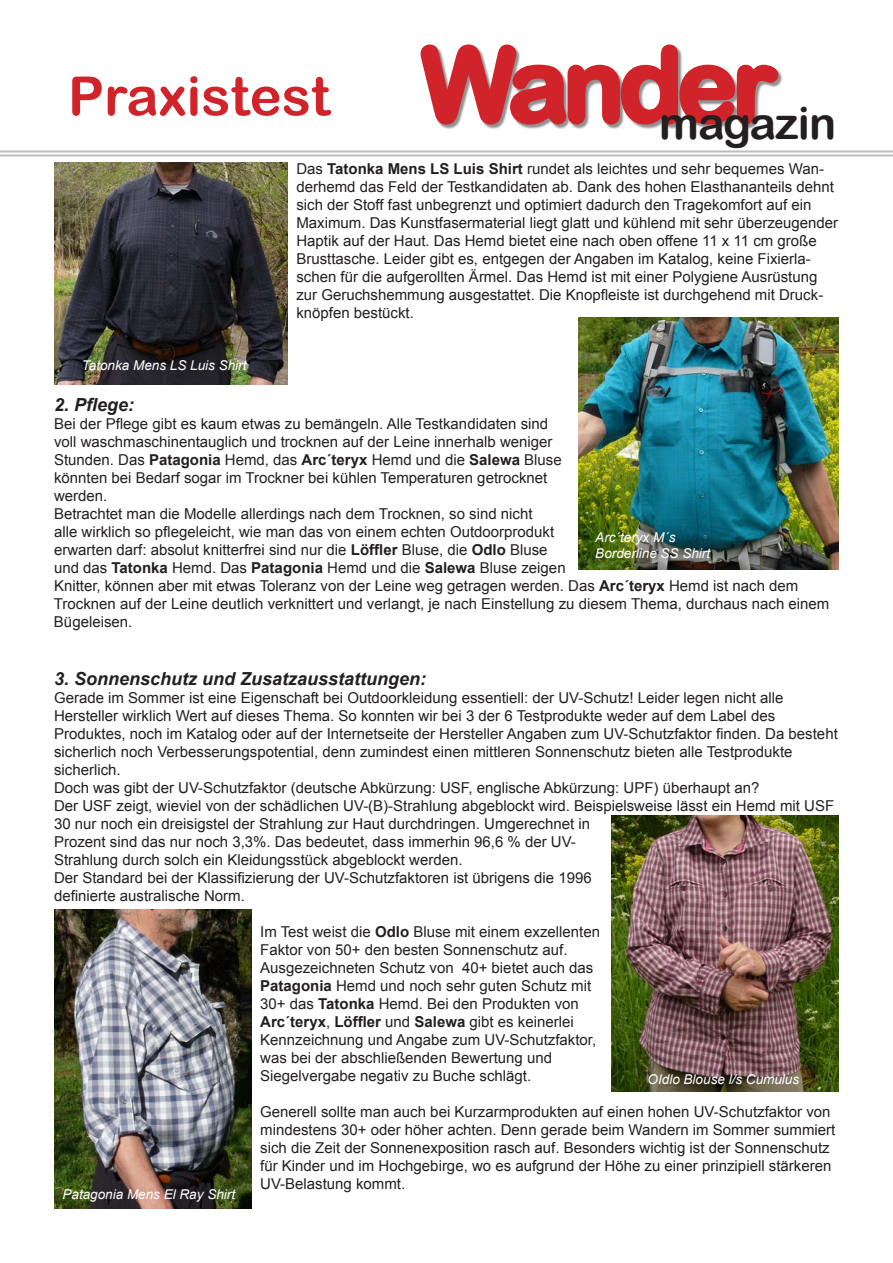
<style>
.page{position:relative;width:893px;height:1263px;background:#fff}
.page>*{position:absolute;margin:0;border:0;box-sizing:border-box;transform-origin:0 0}
.t1{font:54px "Arial Rounded MT Bold";color:#d1232a}
.t2{font:45px "Arial Rounded MT Bold";letter-spacing:-.02em;color:#231f20}
.t3{font:italic 700 18px "Arial";color:#231f20}
.t4{font:15px/18px "Arial";color:#231f20}
.t5{font:italic 13.5px "Arial";color:#fff}
.s1{font-size:102px}
.s2{font-weight:700}
</style>
<div class="page">
<hr style="left:0;top:150px;width:893px;height:2px;background:#bcbdc0">
<hr style="left:0;top:154px;width:893px;height:2px;background:#bcbdc0">
<svg style="left:420px;top:44px;width:362px;height:84px"></svg>
<img style="left:54px;top:163px;width:234px;height:222px">
<img style="left:611px;top:815px;width:228px;height:277px">
<img style="left:54px;top:909px;width:198px;height:300px">
<img style="left:579px;top:318px;width:260px;height:252px">
<h1 class="t1" style="left:68px;top:64px;width:710px">Praxistest <span class="s1">Wander</span></h1>
<h2 class="t2" style="left:659px;top:96px;width:179px">magazin</h2>
<p class="t4" style="left:296px;top:159px;width:543px">Das <span class="s2">Tatonka Mens LS Luis Shirt</span> rundet als leichtes und sehr bequemes Wan&shy;derhemd das Feld der Testkandidaten ab. Dank des hohen Elasthananteils dehnt sich der Stoff fast unbegrenzt und optimiert dadurch den Tragekomfort auf ein Maximum. Das Kunstfasermaterial liegt glatt und kühlend mit sehr überzeugender Haptik auf der Haut. Das Hemd bietet eine nach oben offene 11 x 11 cm große Brusttasche. Leider gibt es, entgegen der Angaben im Katalog, keine Fixierla&shy;schen für die aufgerollten Ärmel. Das Hemd ist mit einer Polygiene Ausrüstung zur Geruchshemmung ausgestattet. Die Knopfleiste ist durchgehend mit Druck&shy;knöpfen bestückt.</p>
<p class="t5" style="left:82px;top:357px;width:166px">Tatonka Mens LS Luis Shirt</p>
<p class="t3" style="left:54px;top:393px;width:82px">2. Pflege:</p>
<p class="t4" style="left:54px;top:415px;width:509px">Bei der Pflege gibt es kaum etwas zu bemängeln. Alle Testkandidaten sind voll waschmaschinentauglich und trocknen auf der Leine innerhalb weniger Stunden. Das <span class="s2">Patagonia</span> Hemd, das <span class="s2">Arc´teryx</span> Hemd und die <span class="s2">Salewa</span> Bluse könnten bei Bedarf sogar im Trockner bei kühlen Temperaturen getrocknet werden.</p>
<p class="t4" style="left:54px;top:505px;width:777px">Betrachtet man die Modelle allerdings nach dem Trocknen, so sind nicht<br>alle wirklich so pflegeleicht, wie man das von einem echten Outdoorprodukt<br>erwarten darf: absolut knitterfrei sind nur die <span class="s2">Löffler</span> Bluse, die <span class="s2">Odlo</span> Bluse<br>und das <span class="s2">Tatonka</span> Hemd. Das <span class="s2">Patagonia</span> Hemd und die <span class="s2">Salewa</span> Bluse zeigen<br>Knitter, können aber mit etwas Toleranz von der Leine weg getragen werden. Das <span class="s2">Arc´teryx</span> Hemd ist nach dem Trocknen auf der Leine deutlich verknittert und verlangt, je nach Einstellung zu diesem Thema, durchaus nach einem Bügeleisen.</p>
<p class="t5" style="left:595px;top:529px;width:82px">Arc´teryx M´s</p>
<p class="t5" style="left:595px;top:545px;width:116px">Borderline SS Shirt</p>
<p class="t3" style="left:54px;top:667px;width:374px">3. Sonnenschutz und Zusatzausstattungen:</p>
<p class="t4" style="left:54px;top:689px;width:785px">Gerade im Sommer ist eine Eigenschaft bei Outdoorkleidung essentiell: der UV-Schutz! Leider legen nicht alle Hersteller wirklich Wert auf dieses Thema. So konnten wir bei 3 der 6 Testprodukte weder auf dem Label des Produktes, noch im Katalog oder auf der Internetseite der Hersteller Angaben zum UV-Schutzfaktor finden. Da besteht sicherlich noch Verbesserungspotential, denn zumindest einen mittleren Sonnenschutz bieten alle Testprodukte sicherlich.</p>
<p class="t4" style="left:54px;top:779px;width:707px">Doch was gibt der UV-Schutzfaktor (deutsche Abkürzung: USF, englische Abkürzung: UPF) überhaupt an?</p>
<p class="t4" style="left:54px;top:797px;width:782px">Der USF zeigt, wieviel von der schädlichen UV-(B)-Strahlung abgeblockt wird. Beispielsweise lässt ein Hemd mit USF 30 nur noch ein dreisigstel der Strahlung zur Haut durchdringen. Umgerechnet in<br>Prozent sind das nur noch 3,3%. Das bedeutet, dass immerhin 96,6 % der UV-<br>Strahlung durch solch ein Kleidungsstück abgeblockt werden.</p>
<p class="t4" style="left:54px;top:869px;width:539px">Der Standard bei der Klassifizierung der UV-Schutzfaktoren ist übrigens die 1996 definierte australische Norm.</p>
<p class="t4" style="left:260px;top:923px;width:341px">Im Test weist die <span class="s2">Odlo</span> Bluse mit einem exzellenten Faktor von 50+ den besten Sonnenschutz auf.<br>Ausgezeichneten Schutz von 40+ bietet auch das <span class="s2">Patagonia</span> Hemd und noch sehr guten Schutz mit 30+ das <span class="s2">Tatonka</span> Hemd. Bei den Produkten von <span class="s2">Arc´teryx</span>, <span class="s2">Löffler</span> und <span class="s2">Salewa</span> gibt es keinerlei Kennzeichnung und Angabe zum UV-Schutzfaktor, was bei der abschließenden Bewertung und Siegelvergabe negativ zu Buche schlägt.</p>
<p class="t4" style="left:260px;top:1103px;width:577px">Generell sollte man auch bei Kurzarmprodukten auf einen hohen UV-Schutzfaktor von mindestens 30+ oder höher achten. Denn gerade beim Wandern im Sommer summiert sich die Zeit der Sonnenexposition rasch auf. Besonders wichtig ist der Sonnenschutz für Kinder und im Hochgebirge, wo es aufgrund der Höhe zu einer prinzipiell stärkeren UV-Belastung kommt.</p>
<p class="t5" style="left:648px;top:1070px;width:153px">OIdlo Blouse l/s Cumulus</p>
<p class="t5" style="left:63px;top:1186px;width:174px">Patagonia Mens El Ray Shirt</p>
</div>
